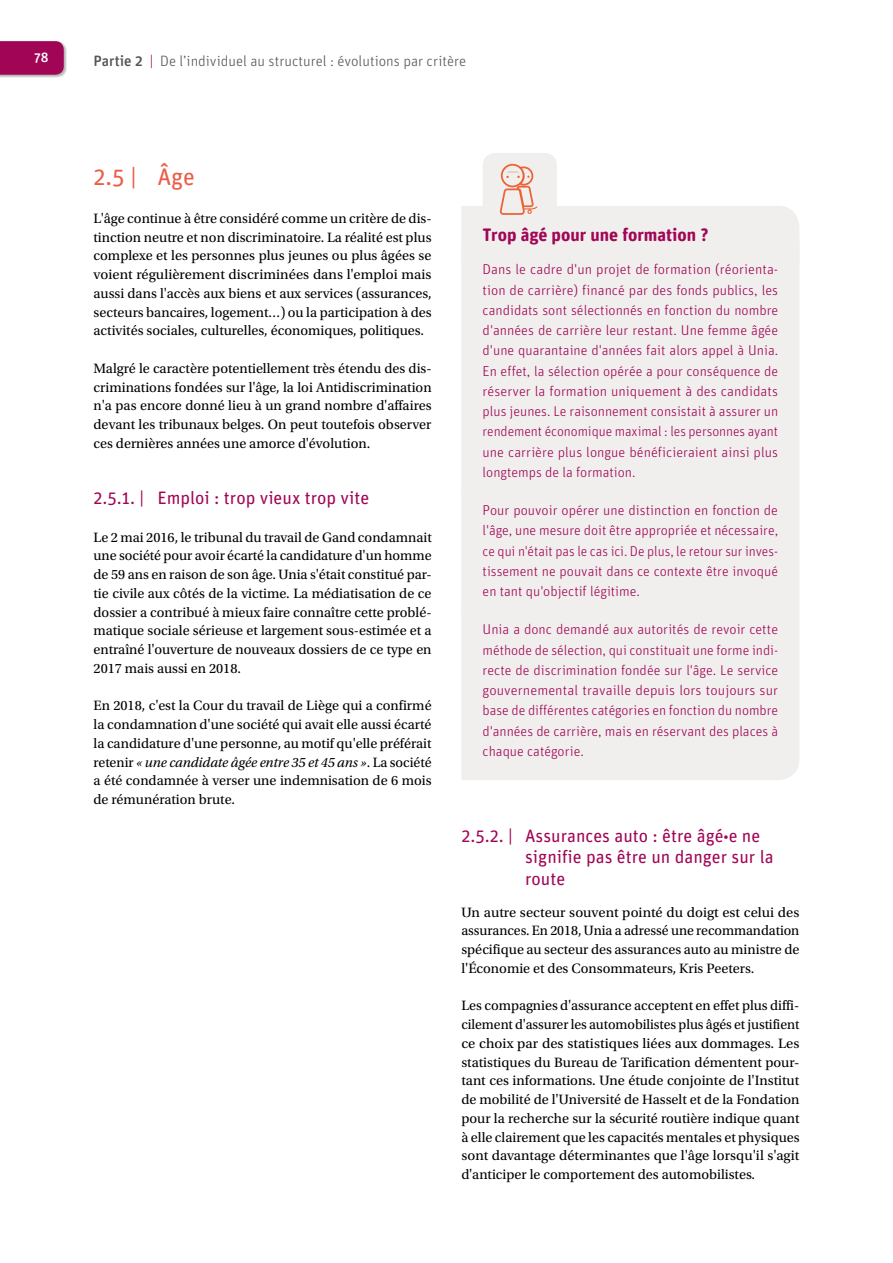
<style>
.page{position:relative;width:893px;height:1263px;background:#fff}
.page>*{position:absolute;margin:0;border:0;box-sizing:border-box;transform-origin:0 0}
.t1{font:24px "Unit Rounded OT";color:#eb5d48}
.t2{font:18px/21.6px "Unit Rounded OT";color:#a10656}
.Cas_vecu_-_titel{font:700 18px "Unit Rounded OT";color:#a10656}
.t3{font:300 15px "Unit Rounded OT";color:#575756}
.Body{font:14.25px/18.8px "Utopia Std";color:#000;text-align:justify}
.Cas_vécu_-_body{font:300 14.25px/20.2px "Unit Rounded OT";color:#a10656;text-align:justify}
.t4{font:500 13.5px "Unit Rounded OT";color:#fff}
.s1{font-weight:500}
.s2{color:#a10656}
.s3{font-style:italic}
.s4{font-family:"Adobe Arabic";font-weight:700}
</style>
<div class="page">
<div style="left:0;top:41px;width:67px;height:37px;background:#000;opacity:.3"></div>
<svg style="left:0;top:41px;width:64px;height:34px;background:#a20b59"></svg>
<div style="left:483px;top:153px;width:74px;height:74px;background:#f0efed;border-radius:13px"></div>
<div style="left:461px;top:266px;width:338px;height:217px;background:#f0efed"></div>
<div style="left:461px;top:483px;width:338px;height:119px;background:#f0efed"></div>
<div style="left:461px;top:602px;width:338px;height:178px;background:#f0efed"></div>
<svg style="left:461px;top:164px;width:338px;height:102px"></svg>
<p class="t4" style="left:34px;top:49px;width:16px">78</p>
<p class="t3" style="left:94px;top:52px;width:374px"><span class="s1">Partie 2</span> <span class="s2">|</span> De l’individuel au structurel : évolutions par critère</p>
<p class="t1" style="left:94px;top:162px;width:103px">2.5 | Âge</p>
<p class="Body" style="left:94px;top:209px;width:340px">L'âge continue à être considéré comme un critère de dis&shy;tinction neutre et non discriminatoire. La réalité est plus complexe et les personnes plus jeunes ou plus âgées se voient régulièrement discriminées dans l'emploi mais aussi dans l'accès aux biens et aux services (assurances, secteurs bancaires, logement…) ou la participation à des activités sociales, culturelles, économiques, politiques.</p>
<p class="Body" style="left:94px;top:359px;width:340px">Malgré le caractère potentiellement très étendu des dis&shy;criminations fondées sur l'âge, la loi Antidiscrimination n'a pas encore donné lieu à un grand nombre d'affaires devant les tribunaux belges. On peut toutefois observer ces dernières années une amorce d'évolution.</p>
<p class="t2" style="left:94px;top:487px;width:277px">2.5.1. | Emploi : trop vieux trop vite</p>
<p class="Body" style="left:94px;top:528px;width:340px">Le 2 mai 2016, le tribunal du travail de Gand condamnait une société pour avoir écarté la candidature d'un homme de 59 ans en raison de son âge. Unia s'était constitué par&shy;tie civile aux côtés de la victime. La médiatisation de ce dossier a contribué à mieux faire connaître cette problé&shy;matique sociale sérieuse et largement sous-estimée et a entraîné l'ouverture de nouveaux dossiers de ce type en 2017 mais aussi en 2018.</p>
<p class="Body" style="left:94px;top:697px;width:340px">En 2018, c'est la Cour du travail de Liège qui a confirmé la condamnation d'une société qui avait elle aussi écarté la candidature d'une personne, au motif qu'elle préférait retenir <span class="s3">« une candidate âgée entre 35 et 45 ans »</span>. La société a été condamnée à verser une indemnisation de 6 mois de rémunération brute.</p>
<h6 class="Cas_vecu_-_titel" style="left:483px;top:224px;width:227px">Trop âgé pour une formation ?</h6>
<p class="Cas_vécu_-_body" style="left:483px;top:259px;width:297px">Dans le cadre d'un projet de formation (réorienta&shy;tion de carrière) financé par des fonds publics, les candidats sont sélectionnés en fonction du nombre d'années de carrière leur restant. Une femme âgée d'une quarantaine d'années fait alors appel à Unia.<br>En effet, la sélection opérée a pour conséquence de réserver la formation uniquement à des candidats plus jeunes. Le raisonnement consistait à assurer un rendement économique maximal : les personnes ayant une carrière plus longue bénéficieraient ainsi plus longtemps de la formation.</p>
<p class="Cas_vécu_-_body" style="left:483px;top:500px;width:297px">Pour pouvoir opérer une distinction en fonction de l'âge, une mesure doit être appropriée et nécessaire, ce qui n'était pas le cas ici. De plus, le retour sur inves&shy;tissement ne pouvait dans ce contexte être invoqué en tant qu'objectif légitime.</p>
<p class="Cas_vécu_-_body" style="left:483px;top:619px;width:297px">Unia a donc demandé aux autorités de revoir cette méthode de sélection, qui constituait une forme indi&shy;recte de discrimination fondée sur l'âge. Le service gouvernemental travaille depuis lors toujours sur base de différentes catégories en fonction du nombre d'années de carrière, mais en réservant des places à chaque catégorie.</p>
<p class="t2" style="left:525px;top:824px;width:250px;text-indent:-64px">2.5.2. | Assurances auto : être âgé<span class="s4">•</span>e ne signifie pas être un danger sur la route</p>
<p class="Body" style="left:461px;top:903px;width:340px">Un autre secteur souvent pointé du doigt est celui des assurances. En 2018, Unia a adressé une recommandation spécifique au secteur des assurances auto au ministre de l'Économie et des Consommateurs, Kris Peeters.</p>
<p class="Body" style="left:461px;top:997px;width:340px">Les compagnies d'assurance acceptent en effet plus diffi&shy;cilement d'assurer les automobilistes plus âgés et justifient ce choix par des statistiques liées aux dommages. Les statistiques du Bureau de Tarification démentent pour&shy;tant ces informations. Une étude conjointe de l'Institut de mobilité de l'Université de Hasselt et de la Fondation pour la recherche sur la sécurité routière indique quant à elle clairement que les capacités mentales et physiques sont davantage déterminantes que l'âge lorsqu'il s'agit d'anticiper le comportement des automobilistes.</p>
</div>
